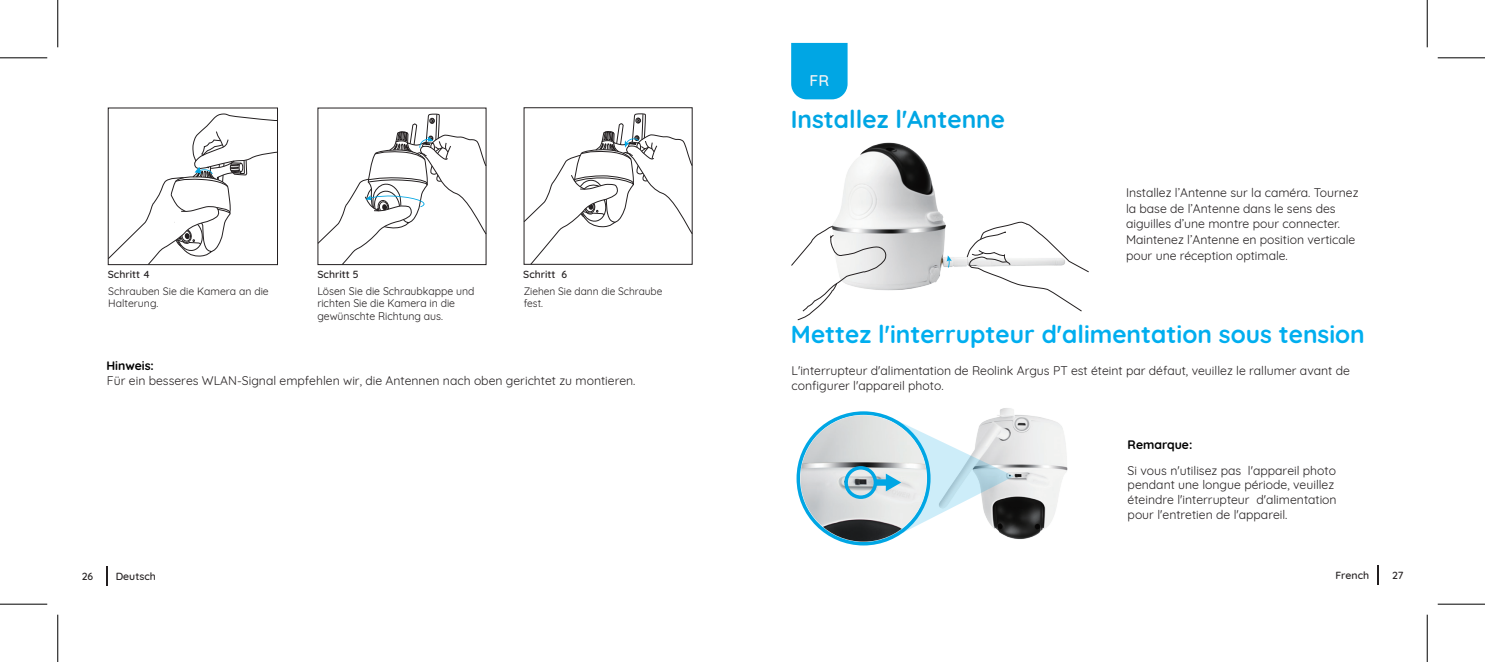
<style>
.page{position:relative;width:1485px;height:662px;background:#fff}
.page>*{position:absolute;margin:0;border:0;box-sizing:border-box;transform-origin:0 0}
.t1{font:700 24.5px "Quicksand";color:#00aeef}
.t2{font:700 24.5px "Quicksand";color:#00a6e4}
.t3{font:500 15.75px "Quicksand";color:#f2f3f4}
.t4{font:12.25px/14.7px "Quicksand";color:#231f20}
.t5{font:700 12.25px "Quicksand";color:#000}
.t6{font:10.85px/12.6px "Quicksand";color:#231f20}
.t7{font:10.5px/12.6px "Quicksand";color:#231f20}
.t8{font:500 10.5px "Quicksand";color:#231f20}
</style>
<div class="page">
<div style="left:791px;top:43px;width:56px;height:56px;background:#00a6e4"></div>
<div style="left:108px;top:107px;width:170px;height:158px;background:linear-gradient(to right,#fff,#fdfdfd)"></div>
<svg style="left:107px;top:114px;width:171px;height:151px"></svg>
<svg style="left:523px;top:107px;width:170px;height:158px"></svg>
<svg style="left:317px;top:107px;width:170px;height:158px"></svg>
<img style="left:991px;top:408px;width:77px;height:132px">
<div style="left:796px;top:411px;width:134px;height:134px;border:4px solid #00a6e4;border-radius:50%"></div>
<img style="left:800px;top:415px;width:127px;height:126px;border-radius:63px">
<svg style="left:875px;top:419px;width:139px;height:121px"></svg>
<div style="left:844px;top:465px;width:33px;height:33px;border:3px solid #00a6e4;border-radius:50%"></div>
<img style="left:833px;top:142px;width:133px;height:149px">
<svg style="left:966px;top:221px;width:123px;height:90px"></svg>
<svg style="left:946px;top:255px;width:5px;height:12px"></svg>
<svg style="left:791px;top:225px;width:97px;height:95px"></svg>
<hr style="left:1377px;top:564px;width:2px;height:20px;background:#231f20">
<hr style="left:106px;top:565px;width:2px;height:20px;background:#231f20">
<hr style="left:0;top:57px;width:47px;height:1px;background:#000">
<hr style="left:1437px;top:57px;width:48px;height:1px;background:#000">
<hr style="left:0;top:603px;width:47px;height:1px;background:#000">
<hr style="left:1437px;top:603px;width:48px;height:1px;background:#000">
<hr style="left:57px;top:0;width:1px;height:47px;background:#000">
<hr style="left:57px;top:614px;width:1px;height:47px;background:#000">
<hr style="left:1427px;top:0;width:1px;height:47px;background:#000">
<hr style="left:1427px;top:614px;width:1px;height:47px;background:#000">
<p class="t3" style="left:809px;top:68px;width:21px">FR</p>
<p class="t8" style="left:108px;top:265px;width:43px">Schritt 4</p>
<p class="t7" style="left:108px;top:283px;width:162px">Schrauben Sie die Kamera an die<br>Halterung.</p>
<p class="t5" style="left:106px;top:355px;width:49px">Hinweis:</p>
<p class="t8" style="left:317px;top:265px;width:43px">Schritt 5</p>
<p class="t6" style="left:317px;top:283px;width:159px">Lösen Sie die Schraubkappe und richten Sie die Kamera in die gewünschte Richtung aus.</p>
<p class="t8" style="left:523px;top:265px;width:45px">Schritt 6</p>
<p class="t7" style="left:524px;top:283px;width:140px">Ziehen Sie dann die Schraube fest.</p>
<p class="t4" style="left:107px;top:372px;width:530px">Für ein besseres WLAN-Signal empfehlen wir, die Antennen nach oben gerichtet zu montieren.</p>
<h1 class="t2" style="left:791px;top:99px;width:216px">Installez l'Antenne</h1>
<p class="t4" style="left:1126px;top:183px;width:234px;line-height:15.8px">Installez l’Antenne sur la caméra. Tournez la base de l’Antenne dans le sens des aiguilles d’une montre pour connecter.<br>Maintenez l’Antenne en position verticale pour une réception optimale.</p>
<h1 class="t1" style="left:791px;top:314px;width:575px">Mettez l'interrupteur d'alimentation sous tension</h1>
<p class="t4" style="left:791px;top:362px;width:560px">L'interrupteur d'alimentation de Reolink Argus PT est éteint par défaut, veuillez le rallumer avant de configurer l'appareil photo.</p>
<p class="t5" style="left:1127px;top:434px;width:66px">Remarque:</p>
<p class="t4" style="left:1127px;top:461px;width:210px">Si vous n'utilisez pas l'appareil photo pendant une longue période, veuillez éteindre l'interrupteur d'alimentation pour l'entretien de l'appareil.</p>
<p class="t8" style="left:82px;top:567px;width:13px">26</p>
<p class="t8" style="left:116px;top:567px;width:42px">Deutsch</p>
<p class="t8" style="left:1335px;top:566px;width:35px">French</p>
<p class="t8" style="left:1392px;top:566px;width:13px">27</p>
</div>
